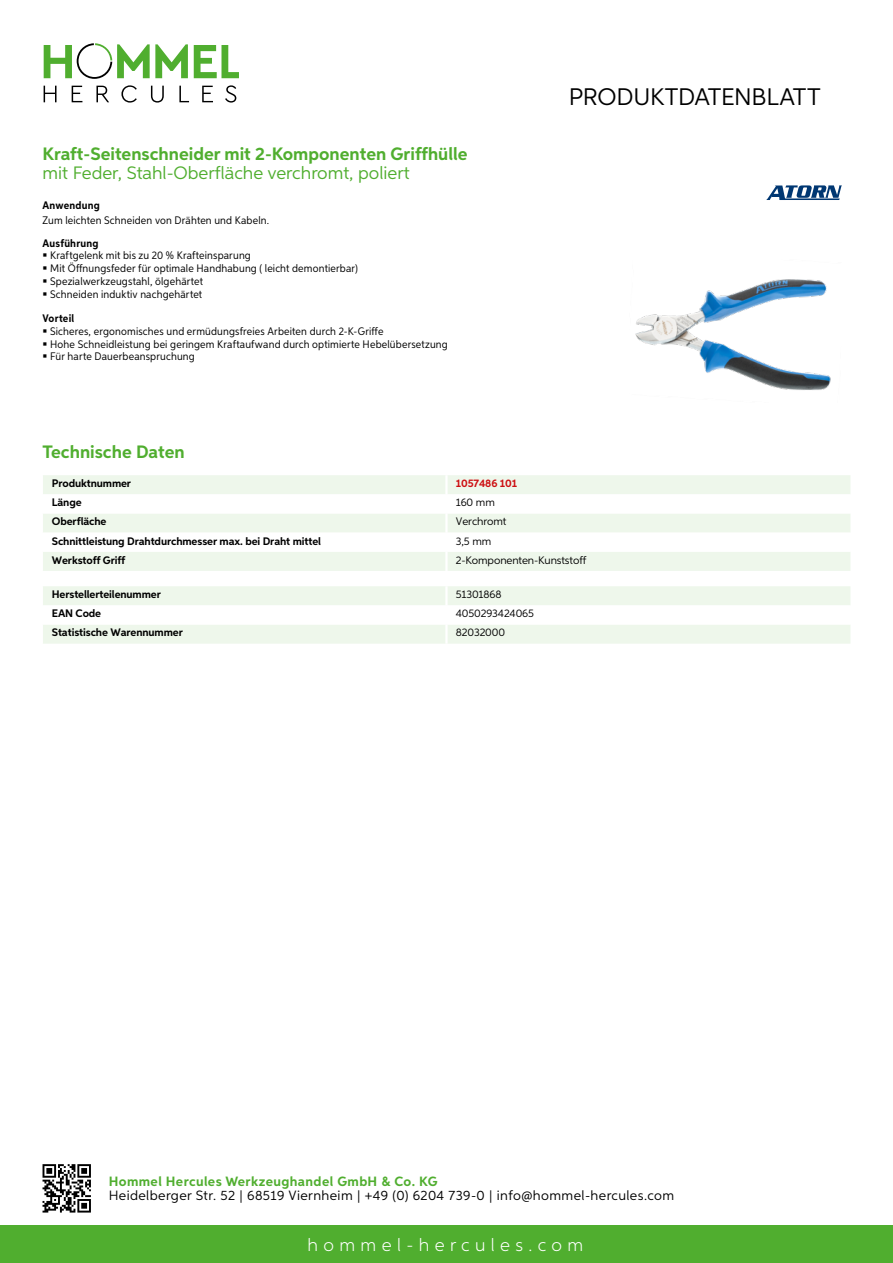
<style>
.page{position:relative;width:893px;height:1263px;background:#fff}
.page>*{position:absolute;margin:0;border:0;box-sizing:border-box;transform-origin:0 0}
.t1{font:24px "Aspira";letter-spacing:-.01em;color:#000}
.t2{font:700 18px "Aspira";color:#50ae2f}
.t3{font:18px "Aspira";color:#50ae2f}
.t4{font:300 18px "Aspira";letter-spacing:.3em;color:#fff}
.t5{font:13.5px "Aspira";letter-spacing:.03em;color:#000}
.t6{font:700 13.5px "Aspira";letter-spacing:.03em;color:#50ae2f}
.t7{font:10.95px/12.8px "Aspira Nar";letter-spacing:.015em;color:#000}
.t8{font:700 10.95px "Aspira";letter-spacing:-.01em;color:#000}
.t9{font:10.95px "Aspira";letter-spacing:-.01em;color:#000}
.t10{font:700 10.95px "Aspira Nar";letter-spacing:.02em;color:#000}
.t11{font:700 10.95px "Aspira";letter-spacing:-.01em;color:#cd1013}
</style>
<div class="page">
<div style="left:0;top:1226px;width:893px;height:37px;background:#50ae2f"></div>
<svg style="left:43px;top:1164px;width:48px;height:48px"></svg>
<svg style="left:194px;top:45px;width:45px;height:33px"></svg>
<svg style="left:44px;top:43px;width:144px;height:36px"></svg>
<svg style="left:44px;top:86px;width:13px;height:16px"></svg>
<svg style="left:72px;top:86px;width:10px;height:16px"></svg>
<svg style="left:96px;top:86px;width:13px;height:16px"></svg>
<svg style="left:121px;top:85px;width:16px;height:18px"></svg>
<svg style="left:151px;top:86px;width:13px;height:17px"></svg>
<svg style="left:179px;top:86px;width:10px;height:16px"></svg>
<svg style="left:202px;top:86px;width:11px;height:16px"></svg>
<svg style="left:225px;top:85px;width:11px;height:18px"></svg>
<div style="left:43px;top:475px;width:807px;height:96px;background:#eef7eb"></div>
<svg style="left:43px;top:494px;width:807px;height:58px"></svg>
<hr style="left:445px;top:475px;width:3px;height:19px;background:#fff">
<hr style="left:445px;top:494px;width:3px;height:19px;background:#fff">
<hr style="left:445px;top:513px;width:3px;height:20px;background:#fff">
<hr style="left:445px;top:533px;width:3px;height:19px;background:#fff">
<hr style="left:445px;top:552px;width:3px;height:19px;background:#fff">
<svg style="left:43px;top:586px;width:807px;height:58px"></svg>
<hr style="left:445px;top:624px;width:3px;height:20px;background:#fff">
<img style="left:635px;top:279px;width:196px;height:111px">
<svg style="left:766px;top:185px;width:76px;height:15px"></svg>
<h2 class="t2" style="left:43px;top:142px;width:426px">Kraft-Seitenschneider mit 2-Komponenten Griffhülle</h2>
<h2 class="t3" style="left:43px;top:162px;width:369px">mit Feder, Stahl-Oberfläche verchromt, poliert</h2>
<p class="t10" style="left:43px;top:199px;width:59px">Anwendung</p>
<p class="t7" style="left:43px;top:214px;width:228px">Zum leichten Schneiden von Drähten und Kabeln.</p>
<p class="t10" style="left:43px;top:236px;width:58px">Ausführung</p>
<p class="t7" style="left:50px;top:249px;width:309px">Kraftgelenk mit bis zu 20 % Krafteinsparung<br>Mit Öffnungsfeder für optimale Handhabung ( leicht demontierbar)<br>Spezialwerkzeugstahl, ölgehärtet<br>Schneiden induktiv nachgehärtet</p>
<p class="t10" style="left:43px;top:311px;width:33px">Vorteil</p>
<p class="t7" style="left:50px;top:324px;width:399px">Sicheres, ergonomisches und ermüdungsfreies Arbeiten durch 2-K-Griffe<br>Hohe Schneidleistung bei geringem Kraftaufwand durch optimierte Hebelübersetzung<br>Für harte Dauerbeanspruchung</p>
<h1 class="t1" style="left:569px;top:82px;width:253px">Produktdatenblatt</h1>
<h2 class="t2" style="left:43px;top:441px;width:144px">Technische Daten</h2>
<p class="t8" style="left:52px;top:477px;width:81px">Produktnummer</p>
<p class="t11" style="left:456px;top:477px;width:63px">1057486 101</p>
<p class="t8" style="left:52px;top:496px;width:31px">Länge</p>
<p class="t9" style="left:456px;top:496px;width:41px">160 mm</p>
<p class="t8" style="left:52px;top:515px;width:56px">Oberfläche</p>
<p class="t9" style="left:456px;top:515px;width:52px">Verchromt</p>
<p class="t8" style="left:52px;top:534px;width:271px">Schnittleistung Drahtdurchmesser max. bei Draht mittel</p>
<p class="t9" style="left:456px;top:534px;width:37px">3,5 mm</p>
<p class="t8" style="left:52px;top:553px;width:75px">Werkstoff Griff</p>
<p class="t9" style="left:456px;top:553px;width:132px">2-Komponenten-Kunststoff</p>
<p class="t8" style="left:52px;top:588px;width:111px">Herstellerteilenummer</p>
<p class="t9" style="left:456px;top:588px;width:47px">51301868</p>
<p class="t8" style="left:52px;top:607px;width:51px">EAN Code</p>
<p class="t9" style="left:456px;top:607px;width:80px">4050293424065</p>
<p class="t8" style="left:52px;top:626px;width:132px">Statistische Warennummer</p>
<p class="t9" style="left:456px;top:626px;width:51px">82032000</p>
<p class="t6" style="left:109px;top:1172px;width:330px">Hommel Hercules Werkzeughandel GmbH &amp; Co. KG</p>
<p class="t5" style="left:109px;top:1187px;width:567px">Heidelberger Str. 52 | 68519 Viernheim | +49 (0) 6204 739-0 | info@hommel-hercules.com</p>
<h2 class="t4" style="left:307px;top:1234px;width:277px">hommel-hercules.com</h2>
</div>
